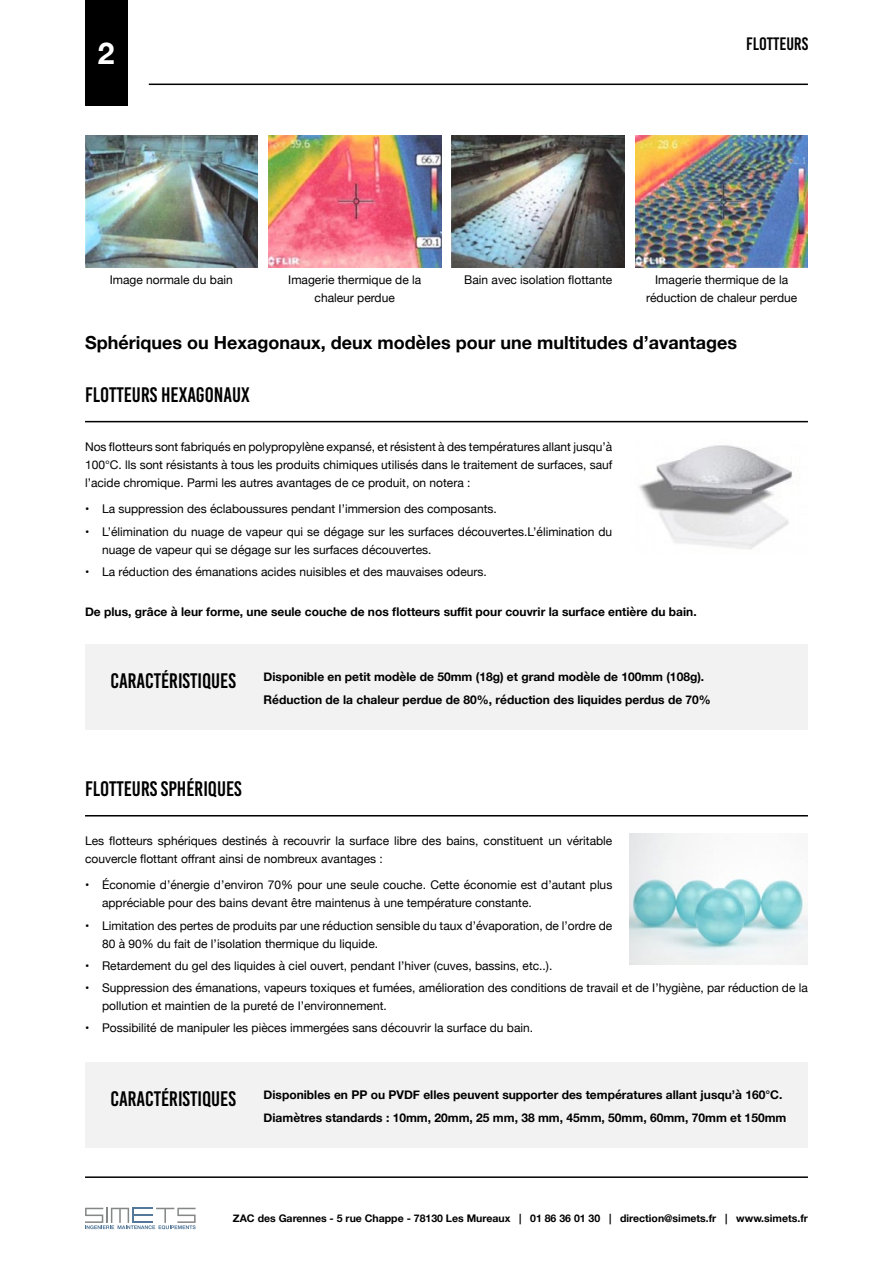
<style>
.page{position:relative;width:893px;height:1263px;background:#fff}
.page>*{position:absolute;margin:0;border:0;box-sizing:border-box;transform-origin:0 0}
.t1{font:700 30px "Helvetica Neue";color:#fff}
.t2{font:21px "Bebas Kai";color:#000}
.t3{font:700 18px "Helvetica Neue";color:#000}
.t4{font:18px "Bebas Kai";color:#000}
.t5{font:12px/18px "Helvetica Neue";color:#000}
.t6{font:700 12px/22.2px "Helvetica Neue";color:#000}
.t7{font:700 10.5px "Helvetica Neue";color:#000}
</style>
<div class="page">
<hr style="left:149px;top:84px;width:659px;height:1px;background:#000">
<div style="left:85px;top:0;width:43px;height:106px;background:#000"></div>
<hr style="left:85px;top:1176px;width:723px;height:2px;background:#000">
<svg style="left:85px;top:1208px;width:111px;height:21px"></svg>
<hr style="left:85px;top:815px;width:723px;height:1px;background:#000">
<hr style="left:85px;top:421px;width:723px;height:1px;background:#000">
<div style="left:85px;top:1062px;width:723px;height:85px;background:#f2f2f2"></div>
<div style="left:85px;top:645px;width:723px;height:85px;background:#f2f2f2"></div>
<img style="left:639px;top:445px;width:153px;height:105px">
<img style="left:85px;top:136px;width:173px;height:131px">
<img style="left:268px;top:136px;width:173px;height:131px">
<img style="left:452px;top:136px;width:172px;height:131px">
<img style="left:635px;top:136px;width:173px;height:131px">
<img style="left:629px;top:833px;width:179px;height:132px">
<h1 class="t1" style="left:98px;top:30px;width:18px">2</h1>
<h3 class="t4" style="left:746px;top:34px;width:63px">FLOTTEURS</h3>
<p class="t5" style="left:464px;top:272px;width:150px">Bain avec isolation flottante</p>
<p class="t5" style="left:110px;top:272px;width:125px">Image normale du bain</p>
<p class="t5" style="left:288px;top:272px;width:134px;text-align:center">Imagerie thermique de la chaleur perdue</p>
<p class="t5" style="left:646px;top:272px;width:153px;text-align:center">Imagerie thermique de la réduction de chaleur perdue</p>
<h3 class="t3" style="left:85px;top:329px;width:653px">Sphériques ou Hexagonaux, deux modèles pour une multitudes d’avantages</h3>
<h2 class="t2" style="left:85px;top:383px;width:166px">FLOTTEURS HEXAGONAUX</h2>
<p class="t5" style="left:85px;top:438px;width:529px;text-align:justify">Nos flotteurs sont fabriqués en polypropylène expansé, et résistent à des températures allant jusqu’à 100°C. lls sont résistants à tous les produits chimiques utilisés dans le traitement de surfaces, sauf l’acide chromique. Parmi les autres avantages de ce produit, on notera :</p>
<p class="t5" style="left:85px;top:501px;width:413px">• La suppression des éclaboussures pendant I’immersion des composants.</p>
<p class="t5" style="left:102px;top:523px;width:512px;text-indent:-17px">• L’élimination du nuage de vapeur qui se dégage sur les surfaces découvertes.L’élimination du nuage de vapeur qui se dégage sur les surfaces découvertes.</p>
<p class="t5" style="left:85px;top:563px;width:403px">• La réduction des émanations acides nuisibles et des mauvaises odeurs.</p>
<p class="t6" style="left:85px;top:601px;width:613px">De plus, grâce à leur forme, une seule couche de nos flotteurs suffit pour couvrir la surface entière du bain.</p>
<h2 class="t2" style="left:111px;top:670px;width:127px">CARACTÉRISTIQUES</h2>
<p class="t6" style="left:264px;top:666px;width:449px">Disponible en petit modèle de 50mm (18g) et grand modèle de 100mm (108g).<br>Réduction de la chaleur perdue de 80%, réduction des liquides perdus de 70%</p>
<h2 class="t2" style="left:85px;top:777px;width:158px">FLOTTEURS SPHÉRIQUES</h2>
<p class="t5" style="left:85px;top:832px;width:529px">Les flotteurs sphériques destinés à recouvrir la surface libre des bains, constituent un véritable couvercle flottant offrant ainsi de nombreux avantages :</p>
<p class="t5" style="left:102px;top:877px;width:512px;text-indent:-17px">• Économie d’énergie d’environ 70% pour une seule couche. Cette économie est d’autant plus appréciable pour des bains devant être maintenus à une température constante.</p>
<p class="t5" style="left:102px;top:917px;width:512px;text-indent:-17px">• Limitation des pertes de produits par une réduction sensible du taux d’évaporation, de l’ordre de<br>80 à 90% du fait de l’isolation thermique du liquide.</p>
<p class="t5" style="left:85px;top:957px;width:469px">• Retardement du gel des liquides à ciel ouvert, pendant I’hiver (cuves, bassins, etc..).</p>
<p class="t5" style="left:102px;top:979px;width:707px;text-indent:-17px">• Suppression des émanations, vapeurs toxiques et fumées, amélioration des conditions de travail et de I’hygiène, par réduction de la pollution et maintien de la pureté de I’environnement.</p>
<p class="t5" style="left:85px;top:1020px;width:450px">• Possibilité de manipuler les pièces immergées sans découvrir la surface du bain.</p>
<h2 class="t2" style="left:111px;top:1088px;width:127px">CARACTÉRISTIQUES</h2>
<p class="t6" style="left:264px;top:1084px;width:524px">Disponibles en PP ou PVDF elles peuvent supporter des températures allant jusqu’à 160°C.<br>Diamètres standards : 10mm, 20mm, 25 mm, 38 mm, 45mm, 50mm, 60mm, 70mm et 150mm</p>
<p class="t7" style="left:233px;top:1210px;width:576px">ZAC des Garennes - 5 rue Chappe - 78130 Les Mureaux | 01 86 36 01 30 | direction@simets.fr | www.simets.fr</p>
</div>
